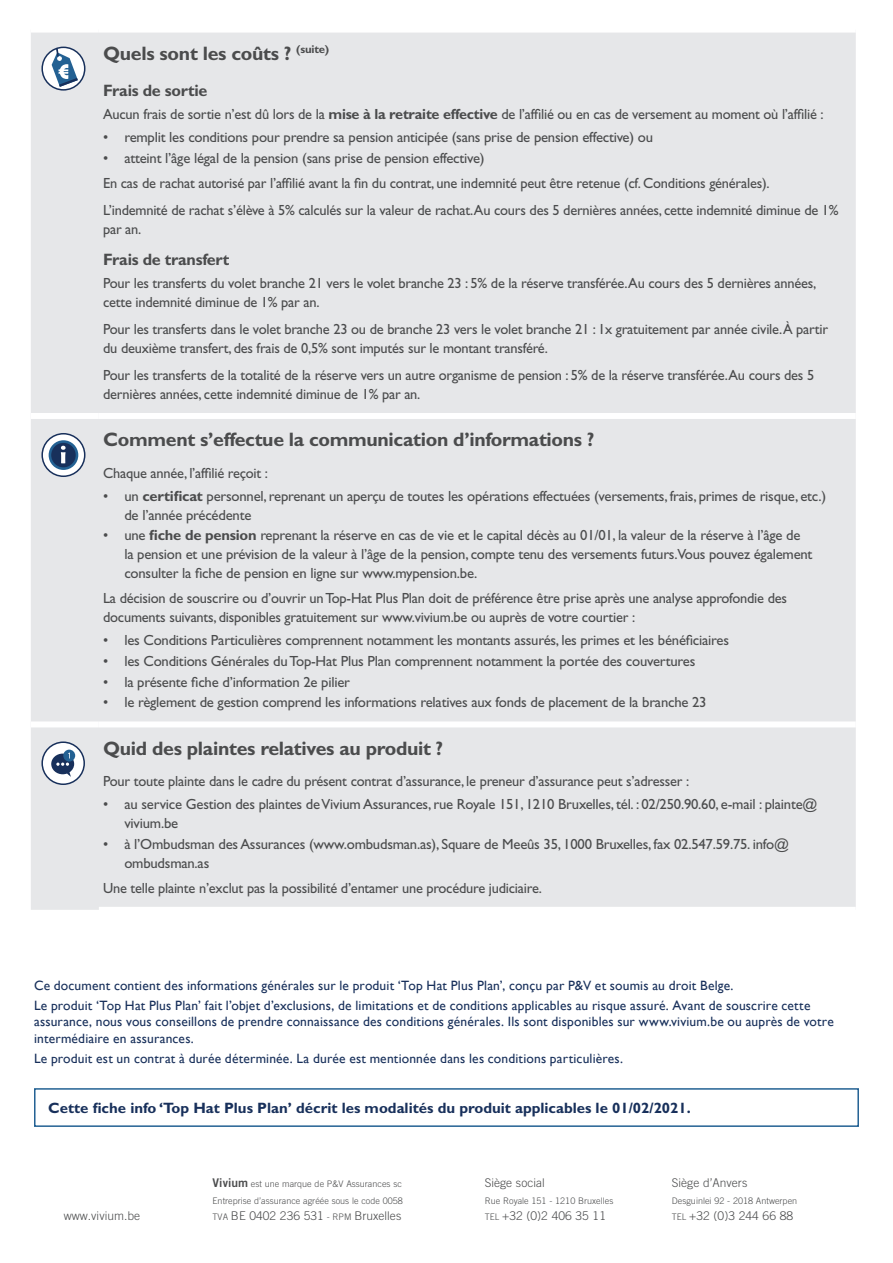
<style>
.page{position:relative;width:893px;height:1263px;background:#fff}
.page>*{position:absolute;margin:0;border:0;box-sizing:border-box;transform-origin:0 0}
.t1{font:700 19.5px "Gill Sans Std";letter-spacing:-.015em;color:#4b4c4d}
.t2{font:700 16.5px "Gill Sans Std";letter-spacing:-.015em;color:#4b4c4d}
.t3{font:700 15px "Gill Sans Std";color:#18305b}
.t4{font:14.7px/18.8px "Gill Sans Std";letter-spacing:-.015em;color:#4b4c4d}
.t5{font:13.5px/20.4px "Gill Sans";letter-spacing:.015em;color:#18305b}
.t6{font:300 12px "Trade Gothic LT Std";letter-spacing:.005em;color:#4b4c4d}
.t7{font:300 9px/16.5px "Trade Gothic LT Std";letter-spacing:.005em;color:#4b4c4d}
.s1{font-weight:700}
.s2{font-family:"Trade Gothic LT Std Bd 2";font-weight:400;font-size:12px}
.s3{font-size:9px}
</style>
<div class="page">
<div style="left:34px;top:1088px;width:825px;height:39px;border:2px solid #236193"></div>
<div style="left:31px;top:33px;width:825px;height:877px;background:#e6e7e9"></div>
<div style="left:31px;top:721px;width:68px;height:6px;background:#fff"></div>
<div style="left:31px;top:413px;width:68px;height:6px;background:#fff"></div>
<div style="left:99px;top:413px;width:757px;height:6px;background:#fff"></div>
<div style="left:99px;top:721px;width:757px;height:6px;background:#fff"></div>
<div style="left:99px;top:907px;width:757px;height:6px;background:#fff"></div>
<svg style="left:41px;top:47px;width:44px;height:44px"></svg>
<svg style="left:41px;top:433px;width:44px;height:44px"></svg>
<svg style="left:41px;top:741px;width:44px;height:44px"></svg>
<h1 class="t1" style="left:103px;top:42px;width:228px">Quels sont les coûts ? <sup>(suite)</sup></h1>
<p class="t2" style="left:103px;top:80px;width:106px">Frais de sortie</p>
<p class="t4" style="left:103px;top:104px;width:722px">Aucun frais de sortie n’est dû lors de la <span class="s1">mise à la retraite effective</span> de l’affilié ou en cas de versement au moment où l’affilié :</p>
<p class="t4" style="left:103px;top:127px;width:551px">• remplit les conditions pour prendre sa pension anticipée (sans prise de pension effective) ou</p>
<p class="t4" style="left:103px;top:145px;width:668px;line-height:25.2px">• atteint l’âge légal de la pension (sans prise de pension effective)<br>En cas de rachat autorisé par l’affilié avant la fin du contrat, une indemnité peut être retenue (cf. Conditions générales).</p>
<p class="t4" style="left:103px;top:201px;width:737px">L’indemnité de rachat s’élève à 5% calculés sur la valeur de rachat.Au cours des 5 dernières années, cette indemnité diminue de 1% par an.</p>
<p class="t2" style="left:103px;top:250px;width:128px">Frais de transfert</p>
<p class="t4" style="left:103px;top:274px;width:715px">Pour les transferts du volet branche 21 vers le volet branche 23 : 5% de la réserve transférée.Au cours des 5 dernières années, cette indemnité diminue de 1% par an.</p>
<p class="t4" style="left:103px;top:320px;width:726px">Pour les transferts dans le volet branche 23 ou de branche 23 vers le volet branche 21 : 1x gratuitement par année civile.À partir du deuxième transfert, des frais de 0,5% sont imputés sur le montant transféré.</p>
<p class="t4" style="left:103px;top:366px;width:713px">Pour les transferts de la totalité de la réserve vers un autre organisme de pension : 5% de la réserve transférée.Au cours des 5 dernières années, cette indemnité diminue de 1% par an.</p>
<h1 class="t1" style="left:103px;top:428px;width:493px">Comment s’effectue la communication d’informations ?</h1>
<p class="t4" style="left:103px;top:464px;width:166px">Chaque année, l’affilié reçoit :</p>
<p class="t4" style="left:124px;top:487px;width:703px;text-indent:-21px">• un <span class="s1">certificat</span> personnel, reprenant un aperçu de toutes les opérations effectuées (versements, frais, primes de risque, etc.) de l’année précédente</p>
<p class="t4" style="left:124px;top:526px;width:690px;text-indent:-21px">• une <span class="s1">fiche de pension</span> reprenant la réserve en cas de vie et le capital décès au 01/01, la valeur de la réserve à l’âge de la pension et une prévision de la valeur à l’âge de la pension, compte tenu des versements futurs.Vous pouvez également consulter la fiche de pension en ligne sur www.mypension.be.</p>
<p class="t4" style="left:103px;top:589px;width:685px">La décision de souscrire ou d’ouvrir un Top-Hat Plus Plan doit de préférence être prise après une analyse approfondie des documents suivants, disponibles gratuitement sur www.vivium.be ou auprès de votre courtier :</p>
<p class="t4" style="left:103px;top:631px;width:627px">• les Conditions Particulières comprennent notamment les montants assurés, les primes et les bénéficiaires</p>
<p class="t4" style="left:103px;top:651px;width:594px">• les Conditions Générales du Top-Hat Plus Plan comprennent notamment la portée des couvertures</p>
<p class="t4" style="left:103px;top:672px;width:248px">• la présente fiche d’information 2e pilier</p>
<p class="t4" style="left:103px;top:693px;width:605px">• le règlement de gestion comprend les informations relatives aux fonds de placement de la branche 23</p>
<h1 class="t1" style="left:103px;top:737px;width:342px">Quid des plaintes relatives au produit ?</h1>
<p class="t4" style="left:103px;top:772px;width:588px">Pour toute plainte dans le cadre du présent contrat d’assurance, le preneur d’assurance peut s’adresser :</p>
<p class="t4" style="left:124px;top:795px;width:694px;text-indent:-21px">• au service Gestion des plaintes de Vivium Assurances, rue Royale 151, 1210 Bruxelles, tél. : 02/250.90.60, e-mail : plainte@ vivium.be</p>
<p class="t4" style="left:124px;top:835px;width:666px;text-indent:-21px">• à l’Ombudsman des Assurances (www.ombudsman.as), Square de Meeûs 35, 1000 Bruxelles, fax 02.547.59.75. info@ ombudsman.as</p>
<p class="t4" style="left:103px;top:878px;width:440px">Une telle plainte n’exclut pas la possibilité d’entamer une procédure judiciaire.</p>
<p class="t5" style="left:34px;top:975px;width:778px">Ce document contient des informations générales sur le produit ‘Top Hat Plus Plan’, conçu par P&amp;V et soumis au droit Belge.<br>Le produit ‘Top Hat Plus Plan’ fait l’objet d’exclusions, de limitations et de conditions applicables au risque assuré. Avant de souscrire cette</p>
<p class="t5" style="left:34px;top:1014px;width:801px;line-height:16.2px">assurance, nous vous conseillons de prendre connaissance des conditions générales. Ils sont disponibles sur www.vivium.be ou auprès de votre intermédiaire en assurances.</p>
<p class="t5" style="left:34px;top:1049px;width:590px">Le produit est un contrat à durée déterminée. La durée est mentionnée dans les conditions particulières.</p>
<p class="t3" style="left:48px;top:1099px;width:644px">Cette fiche info ‘Top Hat Plus Plan’ décrit les modalités du produit applicables le 01/02/2021.</p>
<p class="t7" style="left:213px;top:1176px;width:192px"><span class="s2">Vivium</span> est une marque de P&amp;V Assurances sc<br>Entreprise d’assurance agréée sous le code 0058</p>
<p class="t6" style="left:64px;top:1209px;width:78px">www.vivium.be</p>
<p class="t6" style="left:213px;top:1209px;width:190px"><span class="s3">TVA</span> BE 0402 236 531 <span class="s3">-</span> <span class="s3">RPM</span> Bruxelles</p>
<p class="t6" style="left:485px;top:1176px;width:62px">Siège social</p>
<p class="t7" style="left:485px;top:1192px;width:130px">Rue Royale 151 - 1210 Bruxelles</p>
<p class="t6" style="left:485px;top:1209px;width:123px"><span class="s3">TEL</span> +32 (0)2 406 35 11</p>
<p class="t6" style="left:672px;top:1176px;width:77px">Siège d’Anvers</p>
<p class="t7" style="left:672px;top:1192px;width:127px">Desguinlei 92 - 2018 Antwerpen</p>
<p class="t6" style="left:672px;top:1209px;width:123px"><span class="s3">TEL</span> +32 (0)3 244 66 88</p>
</div>
